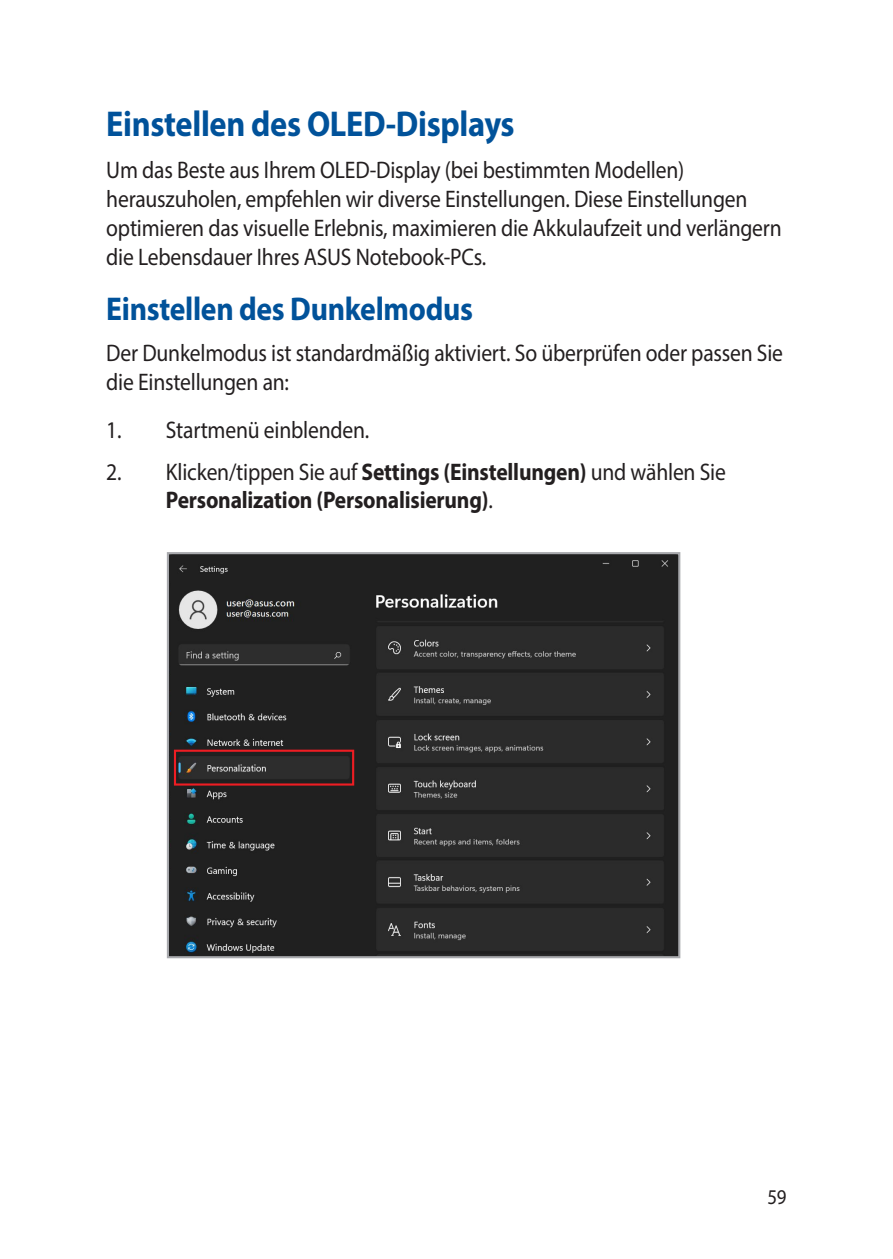
<style>
.page{position:relative;width:893px;height:1259px;background:#fff}
.page>*{position:absolute;margin:0;border:0;box-sizing:border-box;transform-origin:0 0}
.t1{font:700 36px "Myriad Pro";letter-spacing:-.01em;color:#01529a;scale:.9 1}
.t2{font:700 33px "Myriad Pro";letter-spacing:-.01em;color:#01529a;scale:.9 1}
.t3{font:24px/28.8px "Myriad Pro";letter-spacing:-.01em;color:#231f20;scale:.9 1}
.t4{font:700 24px/28.8px "Myriad Pro";letter-spacing:-.01em;color:#231f20;scale:.9 1}
.t5{font:21px "Myriad Pro";color:#231f20;scale:.9 1}
.s1{font-weight:400}
</style>
<div class="page">
<img style="left:170px;top:555px;width:507px;height:400px">
<div style="left:167px;top:552px;width:513px;height:406px;border:2px solid #a8a9ad"></div>
<div style="left:174px;top:749px;width:180px;height:36px;border:2px solid #ee1d23"></div>
<h1 class="t1" style="left:106px;top:101px;width:455px">Einstellen des OLED-Displays</h1>
<p class="t3" style="left:106px;top:155px;width:752px">Um das Beste aus Ihrem OLED-Display (bei bestimmten Modellen) herauszuholen, empfehlen wir diverse Einstellungen. Diese Einstellungen optimieren das visuelle Erlebnis, maximieren die Akkulaufzeit und verlängern die Lebensdauer Ihres ASUS Notebook-PCs.</p>
<h2 class="t2" style="left:106px;top:287px;width:409px">Einstellen des Dunkelmodus</h2>
<p class="t3" style="left:106px;top:338px;width:753px">Der Dunkelmodus ist standardmäßig aktiviert. So überprüfen oder passen Sie die Einstellungen an:</p>
<p class="t3" style="left:106px;top:415px;width:294px">1. Startmenü einblenden.</p>
<p class="t4" style="left:166px;top:456px;width:624px;text-indent:-60px"><span class="s1">2. Klicken/tippen Sie auf</span> Settings (Einstellungen) <span class="s1">und wählen Sie<br></span>Personalization (Personalisierung)<span class="s1">.</span></p>
<p class="t5" style="left:767px;top:1184px;width:23px">59</p>
</div>
